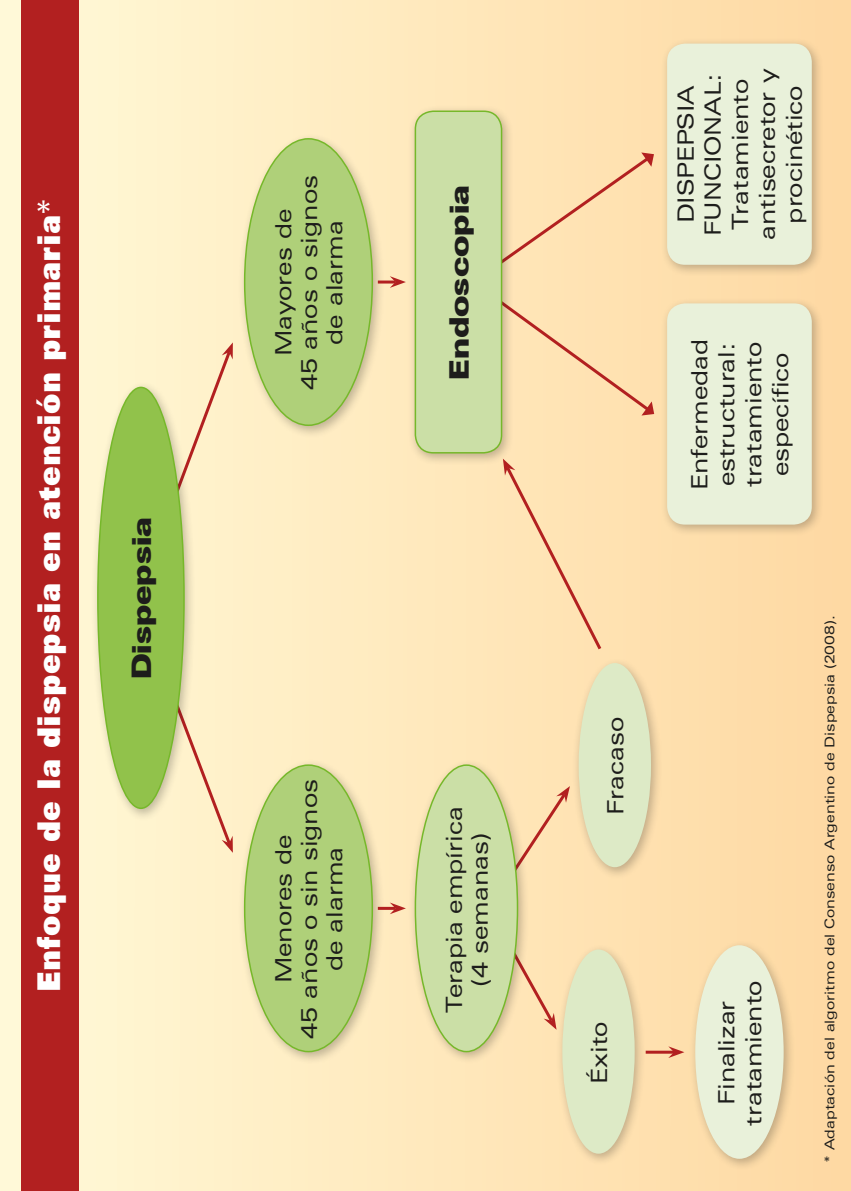
<style>
.page{position:relative;width:851px;height:1191px;background:#fff}
.page>*{position:absolute;margin:0;border:0;box-sizing:border-box;transform-origin:0 0}
.t1{font:900 31.5px "Zurich BT";color:#fff}
.t2{font:900 expanded 27px "Zurich BT";color:#1d1d1b}
.t3{font:expanded 22.5px/27px "Zurich BT";color:#1d1d1b;text-align:center}
.t4{font:expanded 13.5px "Zurich BT";color:#1d1d1b}
.s1{font-weight:400}
</style>
<div class="page">
<div style="left:0;top:0;width:850px;height:1191px;background:linear-gradient(to right,#fffad8,#fed8a2)"></div>
<hr style="left:850px;top:0;width:1px;height:1191px;background:#fed9a3">
<div style="left:21px;top:0;width:58px;height:1191px;background:#b22020"></div>
<div style="left:514px;top:154px;width:139px;height:260px;background:#ffe2b3"></div>
<svg style="left:641px;top:401px;width:13px;height:14px"></svg>
<svg style="left:641px;top:152px;width:13px;height:15px"></svg>
<div style="left:529px;top:786px;width:41px;height:243px;background:#ffe4b5"></div>
<div style="left:133px;top:348px;width:100px;height:499px;background:#fff2cb"></div>
<svg style="left:222px;top:835px;width:11px;height:18px"></svg>
<svg style="left:222px;top:342px;width:11px;height:17px"></svg>
<div style="left:408px;top:105px;width:106px;height:361px;background:#1d1d1b;opacity:.28"></div>
<div style="left:415px;top:111px;width:86px;height:342px;background:#cbdfa6;border-radius:18px"></div>
<div style="left:414px;top:110px;width:88px;height:343px;border:2px solid #76b82a;border-radius:18px"></div>
<div style="left:660px;top:298px;width:163px;height:239px;background:#1d1d1b;opacity:.28"></div>
<div style="left:667px;top:303px;width:144px;height:221px;background:#e9f1da;border-radius:18px"></div>
<div style="left:660px;top:38px;width:163px;height:239px;background:#1d1d1b;opacity:.28"></div>
<div style="left:667px;top:44px;width:144px;height:221px;background:#e9f1da;border-radius:18px"></div>
<div style="left:237px;top:759px;width:147px;height:305px;background:#1d1d1b;opacity:.28"></div>
<div style="left:244px;top:765px;width:128px;height:286px;background:#afd079;border-radius:50%"></div>
<div style="left:91px;top:381px;width:105px;height:440px;background:#1d1d1b;opacity:.28"></div>
<div style="left:98px;top:387px;width:86px;height:421px;background:#91c24b;border-radius:50%"></div>
<div style="left:555px;top:944px;width:91px;height:222px;background:#1d1d1b;opacity:.28"></div>
<div style="left:562px;top:949px;width:72px;height:204px;background:#ddeac6;border-radius:50%"></div>
<div style="left:688px;top:939px;width:107px;height:232px;background:#1d1d1b;opacity:.28"></div>
<div style="left:695px;top:945px;width:88px;height:213px;background:#e9f1da;border-radius:50%"></div>
<div style="left:408px;top:759px;width:121px;height:305px;background:#1d1d1b;opacity:.28"></div>
<div style="left:415px;top:765px;width:102px;height:286px;background:#cbdfa6;border-radius:50%"></div>
<div style="left:572px;top:657px;width:90px;height:222px;background:#1d1d1b;opacity:.28"></div>
<div style="left:578px;top:663px;width:73px;height:204px;background:#ddeac6;border-radius:50%"></div>
<div style="left:237px;top:133px;width:147px;height:305px;background:#1d1d1b;opacity:.28"></div>
<div style="left:244px;top:139px;width:128px;height:286px;background:#afd079;border-radius:50%"></div>
<div style="left:503px;top:458px;width:101px;height:194px;background:#ffe4b5"></div>
<hr style="left:378px;top:907px;width:17px;height:3px;background:#b22020">
<svg style="left:390px;top:902px;width:16px;height:12px"></svg>
<hr style="left:378px;top:280px;width:17px;height:3px;background:#b22020">
<svg style="left:390px;top:276px;width:16px;height:12px"></svg>
<hr style="left:645px;top:1050px;width:29px;height:3px;background:#b22020">
<svg style="left:668px;top:1046px;width:16px;height:12px"></svg>
<h1 class="t1" style="left:30px;top:992px;width:795px;rotate:-90deg">Enfoque de la dispepsia en atención primaria<span class="s1">*</span></h1>
<p class="t2" style="left:126px;top:679px;width:164px;rotate:-90deg">Dispepsia</p>
<p class="t3" style="left:271px;top:390px;width:217px;line-height:25.5px;rotate:-90deg">Mayores de<br>45 años o signos de alarma</p>
<p class="t3" style="left:271px;top:1039px;width:262px;line-height:25.5px;rotate:-90deg">Menores de<br>45 años o sin signos de alarma</p>
<p class="t2" style="left:443px;top:380px;width:196px;rotate:-90deg">Endoscopia</p>
<p class="t3" style="left:441px;top:1013px;width:208px;line-height:25.5px;rotate:-90deg">Terapia empírica (4 semanas)</p>
<p class="t3" style="left:602px;top:815px;width:99px;rotate:-90deg">Fracaso</p>
<p class="t3" style="left:585px;top:1083px;width:64px;rotate:-90deg">Éxito</p>
<p class="t3" style="left:672px;top:240px;width:172px;rotate:-90deg">DISPEPSIA<br>FUNCIONAL:<br>Tratamiento antisecretor y procinético</p>
<p class="t3" style="left:686px;top:490px;width:152px;rotate:-90deg">Enfermedad estructural: tratamiento específico</p>
<p class="t3" style="left:713px;top:1125px;width:147px;rotate:-90deg">Finalizar tratamiento</p>
<p class="t4" style="left:821px;top:1163px;width:549px;rotate:-90deg">* Adaptación del algoritmo del Consenso Argentino de Dispepsia (2008).</p>
</div>
